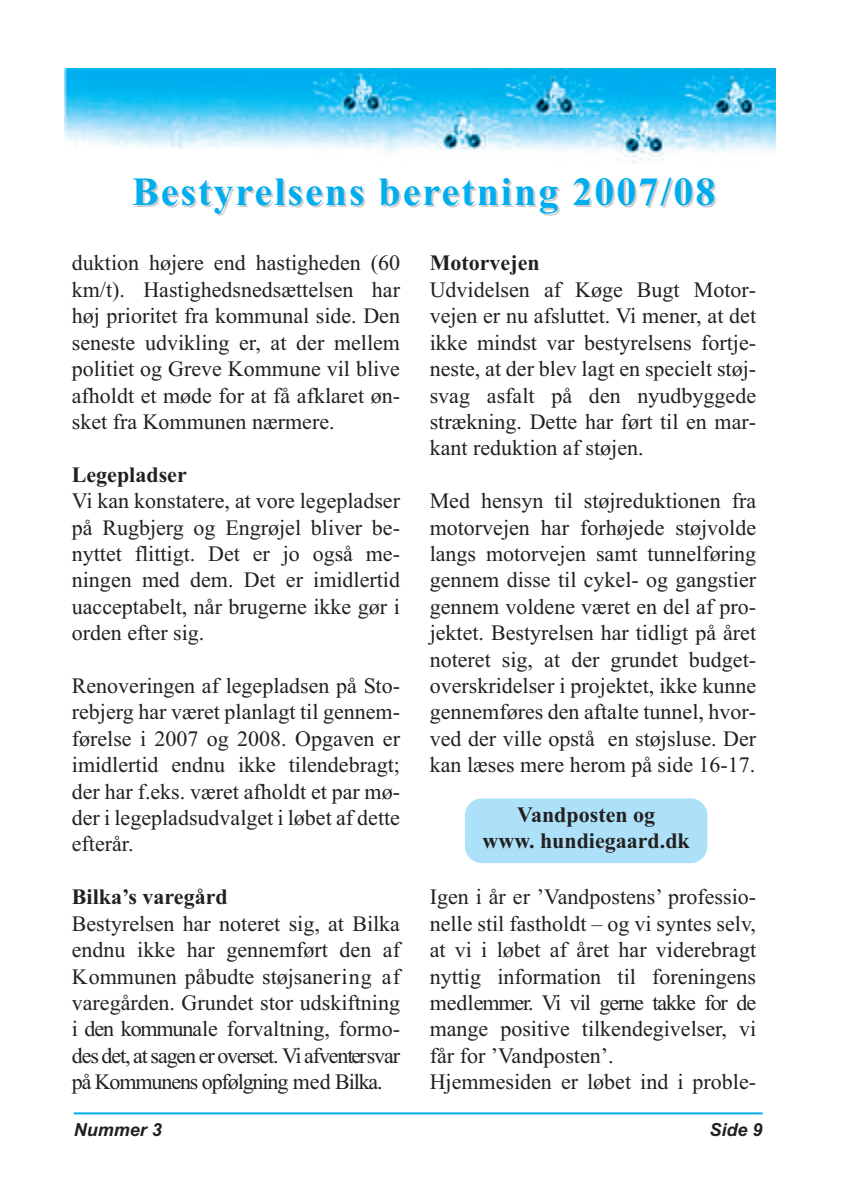
<style>
.page{position:relative;width:842px;height:1191px;background:#fff}
.page>*{position:absolute;margin:0;border:0;box-sizing:border-box;transform-origin:0 0}
.t1{font:700 40px "Times New Roman";letter-spacing:.05em;color:#00aeef}
.t2{font:22px/26.4px "Times New Roman";color:#231f20;text-align:justify}
.t3{font:700 22px/26.4px "Times New Roman";color:#231f20;text-align:center}
.t4{font:italic 700 18px "Arial";color:#231f20}
</style>
<div class="page">
<hr style="left:74px;top:1112px;width:689px;height:2px;background:#00aeef">
<img style="left:64px;top:68px;width:711px;height:96px">
<div style="left:465px;top:798px;width:242px;height:65px;background:#ade1f9;border-radius:17px"></div>
<h1 class="t1" style="left:132px;top:167px;width:585px">Bestyrelsens beretning 2007/08</h1>
<p class="t2" style="left:72px;top:250px;width:330px">duktion højere end hastigheden (60 km/t). Hastighedsnedsættelsen har høj prioritet fra kommunal side. Den seneste udvikling er, at der mellem politiet og Greve Kommune vil blive afholdt et møde for at få afklaret øn&shy;sket fra Kommunen nærmere.</p>
<p class="t3" style="left:72px;top:461px;width:116px">Legepladser</p>
<p class="t2" style="left:72px;top:487px;width:330px">Vi kan konstatere, at vore legepladser på Rugbjerg og Engrøjel bliver be&shy;nyttet flittigt. Det er jo også me&shy;ningen med dem. Det er imidlertid uacceptabelt, når brugerne ikke gør i orden efter sig.</p>
<p class="t2" style="left:72px;top:672px;width:330px">Renoveringen af legepladsen på Sto&shy;rebjerg har været planlagt til gennem&shy;førelse i 2007 og 2008. Opgaven er imidlertid endnu ikke tilendebragt; der har f.eks. været afholdt et par mø&shy;der i legepladsudvalget i løbet af dette efterår.</p>
<p class="t3" style="left:72px;top:883px;width:157px">Bilka’s varegård</p>
<p class="t2" style="left:72px;top:910px;width:330px">Bestyrelsen har noteret sig, at Bilka endnu ikke har gennemført den af Kommunen påbudte støjsanering af varegården. Grundet stor udskiftning i den kommunale forvaltning, formo&shy;des det, at sagen er overset. Vi afventersvar på Kommunens opfølgning med Bilka.</p>
<p class="t3" style="left:430px;top:250px;width:111px">Motorvejen</p>
<p class="t2" style="left:430px;top:276px;width:328px">Udvidelsen af Køge Bugt Motor&shy;vejen er nu afsluttet. Vi mener, at det ikke mindst var bestyrelsens fortje&shy;neste, at der blev lagt en specielt støj&shy;svag asfalt på den nyudbyggede strækning. Dette har ført til en mar&shy;kant reduktion af støjen.</p>
<p class="t2" style="left:430px;top:487px;width:328px">Med hensyn til støjreduktionen fra motorvejen har forhøjede støjvolde langs motorvejen samt tunnelføring gennem disse til cykel- og gangstier gennem voldene været en del af pro&shy;jektet. Bestyrelsen har tidligt på året noteret sig, at der grundet budget&shy;overskridelser i projektet, ikke kunne gennemføres den aftalte tunnel, hvor&shy;ved der ville opstå en støjsluse. Der kan læses mere herom på side 16-17.</p>
<p class="t3" style="left:483px;top:801px;width:209px">Vandposten og<br>www. hundiegaard.dk</p>
<p class="t2" style="left:430px;top:883px;width:328px;text-align:left">Igen i år er ’Vandpostens’ professio&shy;nelle stil fastholdt – og vi syntes selv, at vi i løbet af året har viderebragt nyttig information til foreningens medlemmer. Vi vil gerne takke for de mange positive tilkendegivelser, vi får for ’Vandposten’.<br>Hjemmesiden er løbet ind i proble-</p>
<p class="t4" style="left:74px;top:1119px;width:90px">Nummer 3</p>
<p class="t4" style="left:709px;top:1119px;width:55px">Side 9</p>
</div>
